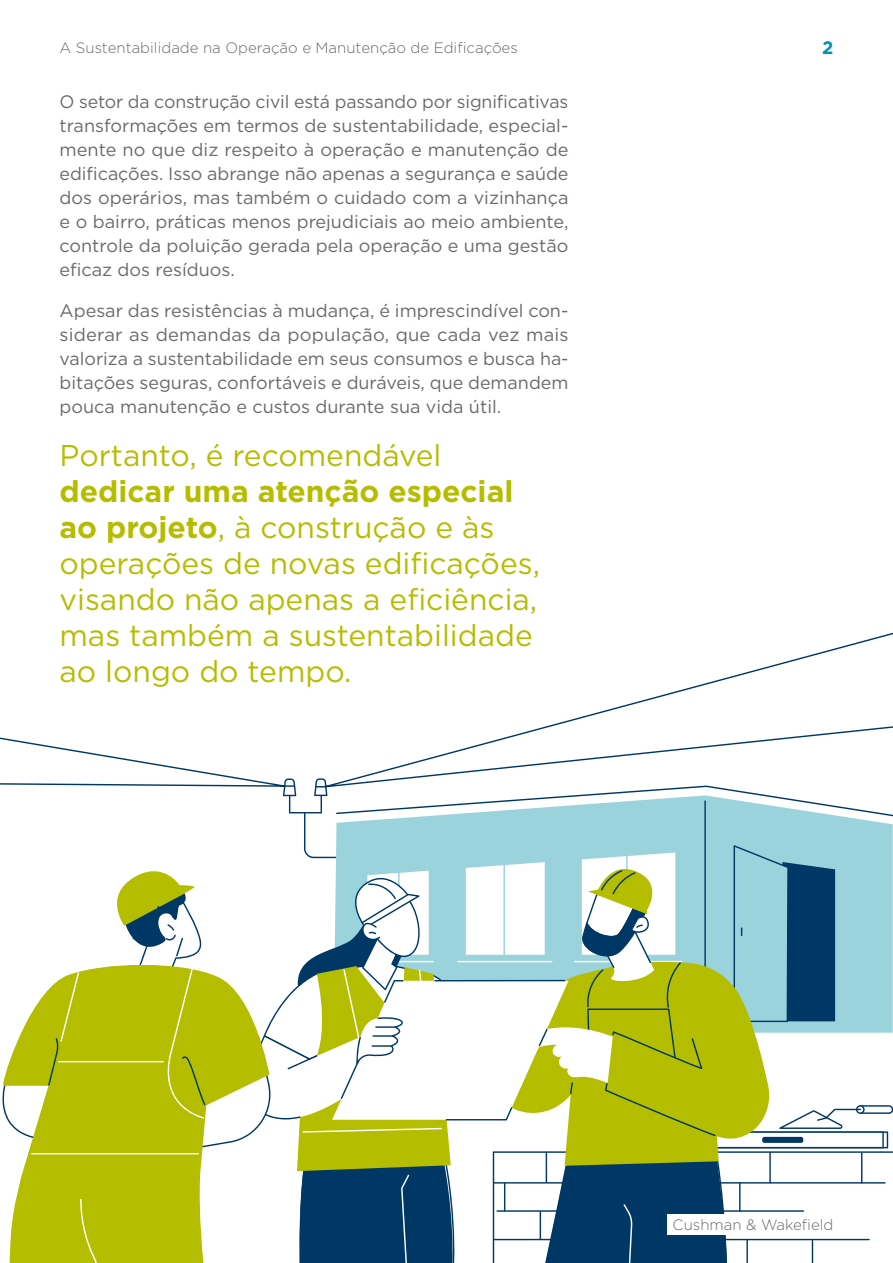
<style>
.page{position:relative;width:893px;height:1263px;background:#fff}
.page>*{position:absolute;margin:0;border:0;box-sizing:border-box;transform-origin:0 0}
.t1{font:30px/36px "Gotham";color:#b5bd00}
.t2{font:18px/24px "Gotham";color:#686b6b;text-align:justify}
.t3{font:700 18px "Gotham";color:#0093b2}
.t4{font:300 15px "Gotham";color:#686b6b}
.s1{font-weight:700}
</style>
<div class="page">
<svg style="left:0;top:737px;width:893px;height:526px"></svg>
<svg style="left:308px;top:632px;width:585px;height:158px"></svg>
<div style="left:667px;top:1214px;width:168px;height:21px;background:#fff"></div>
<p class="t4" style="left:60px;top:38px;width:460px">A Sustentabilidade na Operação e Manutenção de Edificações</p>
<p class="t2" style="left:60px;top:89px;width:510px">O setor da construção civil está passando por significativas transformações em termos de sustentabilidade, especial&shy;mente no que diz respeito à operação e manutenção de edificações. Isso abrange não apenas a segurança e saúde dos operários, mas também o cuidado com a vizinhança e o bairro, práticas menos prejudiciais ao meio ambiente, controle da poluição gerada pela operação e uma gestão eficaz dos resíduos.</p>
<p class="t2" style="left:60px;top:298px;width:511px">Apesar das resistências à mudança, é imprescindível con&shy;siderar as demandas da população, que cada vez mais valoriza a sustentabilidade em seus consumos e busca ha&shy;bitações seguras, confortáveis e duráveis, que demandem pouca manutenção e custos durante sua vida útil.</p>
<h1 class="t1" style="left:60px;top:437px;width:383px">Portanto, é recomendável</h1>
<h1 class="t1" style="left:60px;top:473px;width:482px"><span class="s1">dedicar uma atenção especial ao projeto</span>, à construção e às operações de novas edificações, visando não apenas a eficiência, mas também a sustentabilidade ao longo do tempo.</h1>
<p class="t3" style="left:822px;top:36px;width:13px">2</p>
<p class="t4" style="left:673px;top:1215px;width:162px">Cushman &amp; Wakefield</p>
</div>
